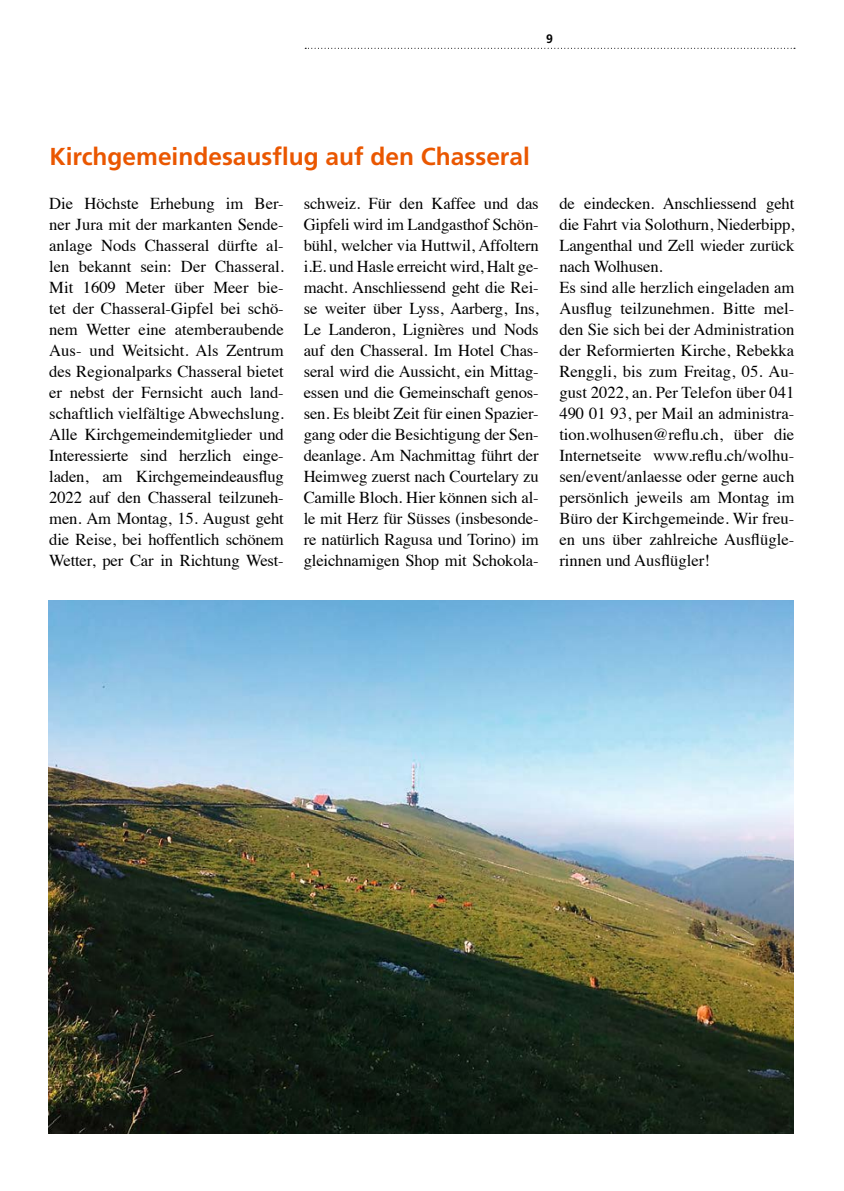
<style>
.page{position:relative;width:844px;height:1191px;background:#fff}
.page>*{position:absolute;margin:0;border:0;box-sizing:border-box;transform-origin:0 0}
.Zwischentitel{font:700 24.5px "Frutiger";color:#ea5700}
.Lauftext{font:16.62px/21px "Times";letter-spacing:-.01em;color:#000;text-align:justify}
.t1{font:700 12.25px "Frutiger";color:#000}
</style>
<div class="page">
<svg style="left:305px;top:48px;width:489px;height:1px"></svg>
<img style="left:49px;top:600px;width:744px;height:533px">
<p class="t1" style="left:546px;top:31px;width:8px">9</p>
<p class="Zwischentitel" style="left:49px;top:142px;width:482px">Kirchgemeindesausflug auf den Chasseral</p>
<p class="Lauftext" style="left:49px;top:192px;width:236px">Die Höchste Erhebung im Ber&shy;ner Jura mit der markanten Sende&shy;anlage Nods Chasseral dürfte al&shy;len bekannt sein: Der Chasseral.<br>Mit 1609 Meter über Meer bie&shy;tet der Chasseral-Gipfel bei schö&shy;nem Wetter eine atemberaubende Aus- und Weitsicht. Als Zentrum des Regionalparks Chasseral bietet er nebst der Fernsicht auch land&shy;schaftlich vielfältige Abwechslung.</p>
<p class="Lauftext" style="left:49px;top:423px;width:236px">Alle Kirchgemeindemitglieder und Interessierte sind herzlich einge&shy;laden, am Kirchgemeindeausflug 2022 auf den Chasseral teilzuneh&shy;men. Am Montag, 15. August geht die Reise, bei hoffentlich schönem Wetter, per Car in Richtung West-</p>
<p class="Lauftext" style="left:303px;top:192px;width:236px">schweiz. Für den Kaffee und das Gipfeli wird im Landgasthof Schön&shy;bühl, welcher via Huttwil, Affoltern i.E. und Hasle erreicht wird, Halt ge&shy;macht. Anschliessend geht die Rei&shy;se weiter über Lyss, Aarberg, Ins, Le Landeron, Lignières und Nods auf den Chasseral. Im Hotel Chas&shy;seral wird die Aussicht, ein Mittag&shy;essen und die Gemeinschaft genos&shy;sen. Es bleibt Zeit für einen Spazier&shy;gang oder die Besichtigung der Sen&shy;deanlage. Am Nachmittag führt der Heimweg zuerst nach Courtelary zu Camille Bloch. Hier können sich al&shy;le mit Herz für Süsses (insbesonde&shy;re natürlich Ragusa und Torino) im gleichnamigen Shop mit Schokola-</p>
<p class="Lauftext" style="left:559px;top:192px;width:236px">de eindecken. Anschliessend geht die Fahrt via Solothurn, Niederbipp, Langenthal und Zell wieder zurück nach Wolhusen.</p>
<p class="Lauftext" style="left:559px;top:276px;width:236px">Es sind alle herzlich eingeladen am Ausflug teilzunehmen. Bitte mel&shy;den Sie sich bei der Administration der Reformierten Kirche, Rebekka Renggli, bis zum Freitag, 05. Au&shy;gust 2022, an. Per Telefon über 041<br>490 01 93, per Mail an administra&shy;tion.wolhusen@reflu.ch, über die Internetseite www.reflu.ch/wolhu&shy;sen/event/anlaesse oder gerne auch persönlich jeweils am Montag im Büro der Kirchgemeinde. Wir freu&shy;en uns über zahlreiche Ausflügle&shy;rinnen und Ausflügler!</p>
</div>
